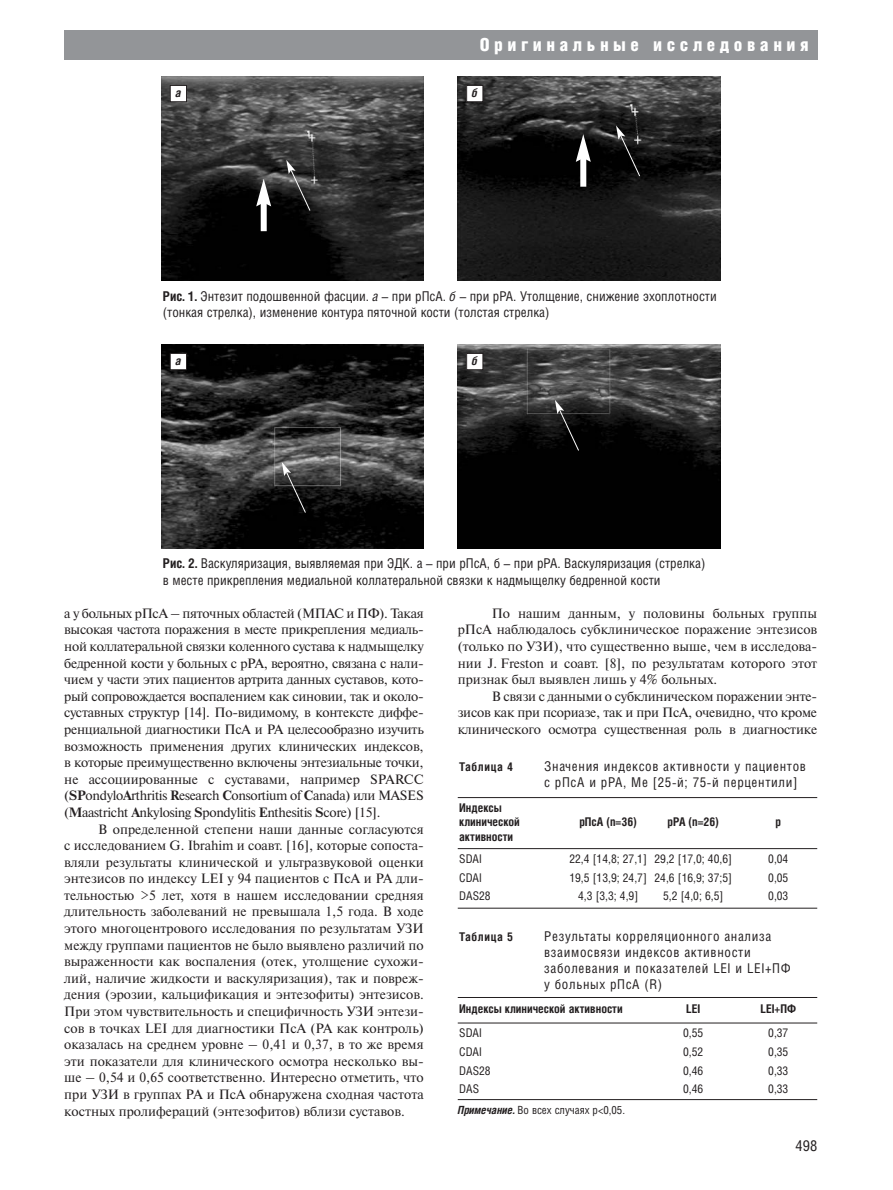
<style>
.page{position:relative;width:893px;height:1190px;background:#fff}
.page>*{position:absolute;margin:0;border:0;box-sizing:border-box;transform-origin:0 0}
.t1{font:900 18px "Helios Cond";letter-spacing:.25em;color:#fff}
.t2{font:15px "Helios Cond";color:#231f20}
.t3{font:13.5px/16.6px "Newton C";letter-spacing:-.015em;color:#231f20;text-align:justify}
.t4{font:13.5px/16.5px "Helios Cond";color:#231f20}
.t5{font:13.5px/16.2px "Helios Cond";letter-spacing:.05em;color:#231f20}
.t6{font:12px "Helios Cond";color:#231f20}
.t7{font:700 12px/14.4px "Helios Cond";color:#231f20}
.t8{font:700 12px "Helios Cond";letter-spacing:.05em;color:#231f20}
.t9{font:italic 700 12px "Helios Cond";color:#231f20}
.t10{font:11.25px "Helios Cond";color:#231f20}
.s1{font-weight:700}
.s2{font-style:italic}
.s3{font-weight:700;font-style:italic}
</style>
<div class="page">
<div style="left:64px;top:30px;width:753px;height:30px;background:#939598"></div>
<hr style="left:458px;top:997px;width:359px;height:1px;background:#231f20">
<hr style="left:458px;top:1022px;width:359px;height:1px;background:#231f20">
<hr style="left:458px;top:1099px;width:359px;height:1px;background:#231f20">
<hr style="left:458px;top:797px;width:359px;height:1px;background:#231f20">
<hr style="left:458px;top:848px;width:359px;height:1px;background:#231f20">
<hr style="left:458px;top:907px;width:359px;height:1px;background:#231f20">
<img style="left:161px;top:77px;width:262px;height:204px">
<img style="left:458px;top:77px;width:262px;height:204px">
<div style="left:170px;top:85px;width:16px;height:17px;background:#fff"></div>
<div style="left:170px;top:85px;width:17px;height:17px;border:1px solid #231f20"></div>
<div style="left:466px;top:85px;width:17px;height:17px;background:#fff"></div>
<div style="left:466px;top:85px;width:17px;height:17px;border:1px solid #231f20"></div>
<img style="left:161px;top:344px;width:262px;height:205px">
<img style="left:458px;top:344px;width:262px;height:205px">
<div style="left:170px;top:353px;width:16px;height:17px;background:#fff"></div>
<div style="left:170px;top:353px;width:17px;height:17px;border:1px solid #231f20"></div>
<div style="left:466px;top:353px;width:17px;height:17px;background:#fff"></div>
<div style="left:466px;top:353px;width:17px;height:17px;border:1px solid #231f20"></div>
<svg style="left:286px;top:160px;width:25px;height:51px"></svg>
<svg style="left:555px;top:400px;width:24px;height:51px"></svg>
<svg style="left:282px;top:462px;width:24px;height:51px"></svg>
<svg style="left:616px;top:125px;width:24px;height:52px"></svg>
<div style="left:261px;top:201px;width:6px;height:30px;background:#fff"></div>
<svg style="left:256px;top:179px;width:15px;height:27px"></svg>
<div style="left:580px;top:157px;width:6px;height:30px;background:#fff"></div>
<svg style="left:575px;top:134px;width:15px;height:28px"></svg>
<h1 class="t1" style="left:479px;top:37px;width:330px">Оригинальные исследования</h1>
<p class="t9" style="left:175px;top:88px;width:7px">а</p>
<p class="t9" style="left:472px;top:88px;width:7px">б</p>
<p class="t4" style="left:163px;top:289px;width:555px"><span class="s1">Рис. 1.</span> Энтезит подошвенной фасции. <span class="s2">а</span> – при рПсА. <span class="s2">б</span> – при рРА. Утолщение, снижение эхоплотности (тонкая стрелка), изменение контура пяточной кости (толстая стрелка)</p>
<p class="t9" style="left:175px;top:356px;width:7px">а</p>
<p class="t9" style="left:472px;top:356px;width:7px">б</p>
<p class="t4" style="left:163px;top:557px;width:544px"><span class="s1">Рис. 2.</span> Васкуляризация, выявляемая при ЭДК. а – при рПсА, б – при рРА. Васкуляризация (стрелка) в месте прикрепления медиальной коллатеральной связки к надмыщелку бедренной кости</p>
<p class="t3" style="left:64px;top:606px;width:361px">а у больных рПсА – пяточных областей (МПАС и ПФ). Такая высокая частота поражения в месте прикрепления медиаль&shy;ной коллатеральной связки коленного сустава к надмыщелку бедренной кости у больных с рРА, вероятно, связана с нали&shy;чием у части этих пациентов артрита данных суставов, кото&shy;рый сопровождается воспалением как синовии, так и около&shy;суставных структур [14]. По-видимому, в контексте диффе&shy;ренциальной диагностики ПсА и РА целесообразно изучить возможность применения других клинических индексов, в которые преимущественно включены энтезиальные точки, не ассоциированные с суставами, например SPARCC (<span class="s1">SP</span>ondylo<span class="s1">A</span>rthritis <span class="s1">R</span>esearch <span class="s1">C</span>onsortium of <span class="s1">C</span>anada) или MASES (<span class="s1">M</span>aastricht <span class="s1">A</span>nkylosing <span class="s1">S</span>pondylitis <span class="s1">E</span>nthesitis <span class="s1">S</span>core) [15].</p>
<p class="t3" style="left:64px;top:822px;width:361px;text-indent:34px">В определенной степени наши данные согласуются с исследованием G. Ibrahim и соавт. [16], которые сопоста&shy;вляли результаты клинической и ультразвуковой оценки энтезисов по индексу LEI у 94 пациентов с ПсА и РА дли&shy;тельностью &gt;5 лет, хотя в нашем исследовании средняя длительность заболеваний не превышала 1,5 года. В ходе этого многоцентрового исследования по результатам УЗИ между группами пациентов не было выявлено различий по выраженности как воспаления (отек, утолщение сухожи&shy;лий, наличие жидкости и васкуляризация), так и повреж&shy;дения (эрозии, кальцификация и энтезофиты) энтезисов.<br>При этом чувствительность и специфичность УЗИ энтези&shy;сов в точках LEI для диагностики ПсА (РА как контроль) оказалась на среднем уровне – 0,41 и 0,37, в то же время эти показатели для клинического осмотра несколько вы&shy;ше – 0,54 и 0,65 соответственно. Интересно отметить, что при УЗИ в группах РА и ПсА обнаружена сходная частота костных пролифераций (энтезофитов) вблизи суставов.</p>
<p class="t3" style="left:458px;top:606px;width:361px;text-indent:34px">По нашим данным, у половины больных группы рПсА наблюдалось субклиническое поражение энтезисов (только по УЗИ), что существенно выше, чем в исследова&shy;нии J. Freston и соавт. [8], по результатам которого этот признак был выявлен лишь у 4% больных.</p>
<p class="t3" style="left:458px;top:689px;width:361px;text-indent:34px">В связи с данными о субклиническом поражении энте&shy;зисов как при псориазе, так и при ПсА, очевидно, что кроме клинического осмотра существенная роль в диагностике</p>
<p class="t8" style="left:459px;top:761px;width:55px">Таблица 4</p>
<p class="t5" style="left:544px;top:759px;width:263px">Значения индексов активности у пациентов с рПсА и рРА, Ме [25-й; 75-й перцентили]</p>
<p class="t7" style="left:459px;top:801px;width:62px">Индексы клинической</p>
<p class="t7" style="left:579px;top:816px;width:59px">рПсА (n=36)</p>
<p class="t7" style="left:667px;top:816px;width:53px">рРА (n=26)</p>
<p class="t7" style="left:775px;top:816px;width:7px">p</p>
<p class="t7" style="left:459px;top:830px;width:55px">активности</p>
<p class="t6" style="left:459px;top:854px;width:24px">SDAI</p>
<p class="t6" style="left:569px;top:854px;width:164px">22,4 [14,8; 27,1] 29,2 [17,0; 40,6]</p>
<p class="t6" style="left:768px;top:854px;width:22px">0,04</p>
<p class="t6" style="left:459px;top:872px;width:24px">CDAI</p>
<p class="t6" style="left:569px;top:872px;width:164px">19,5 [13,9; 24,7] 24,6 [16,9; 37;5]</p>
<p class="t6" style="left:768px;top:872px;width:22px">0,05</p>
<p class="t6" style="left:459px;top:891px;width:33px">DAS28</p>
<p class="t6" style="left:578px;top:891px;width:62px">4,3 [3,3; 4,9]</p>
<p class="t6" style="left:663px;top:891px;width:62px">5,2 [4,0; 6,5]</p>
<p class="t6" style="left:768px;top:891px;width:22px">0,03</p>
<p class="t8" style="left:459px;top:931px;width:55px">Таблица 5</p>
<p class="t5" style="left:544px;top:929px;width:248px">Результаты корреляционного анализа взаимосвязи индексов активности заболевания и показателей LEI и LEI+ПФ у больных рПсА (R)</p>
<p class="t7" style="left:459px;top:1003px;width:165px">Индексы клинической активности</p>
<p class="t7" style="left:686px;top:1003px;width:16px">LEI</p>
<p class="t7" style="left:760px;top:1003px;width:37px">LEI+ПФ</p>
<p class="t6" style="left:459px;top:1028px;width:24px">SDAI</p>
<p class="t6" style="left:683px;top:1028px;width:22px">0,55</p>
<p class="t6" style="left:768px;top:1028px;width:22px">0,37</p>
<p class="t6" style="left:459px;top:1047px;width:24px">CDAI</p>
<p class="t6" style="left:683px;top:1047px;width:22px">0,52</p>
<p class="t6" style="left:768px;top:1047px;width:22px">0,35</p>
<p class="t6" style="left:459px;top:1065px;width:33px">DAS28</p>
<p class="t6" style="left:683px;top:1065px;width:22px">0,46</p>
<p class="t6" style="left:768px;top:1065px;width:22px">0,33</p>
<p class="t6" style="left:459px;top:1084px;width:21px">DAS</p>
<p class="t6" style="left:683px;top:1084px;width:22px">0,46</p>
<p class="t6" style="left:768px;top:1084px;width:22px">0,33</p>
<p class="t10" style="left:458px;top:1105px;width:169px"><span class="s3">Примечание.</span> Во всех случаях p&lt;0,05.</p>
<p class="t2" style="left:795px;top:1139px;width:23px">498</p>
</div>
